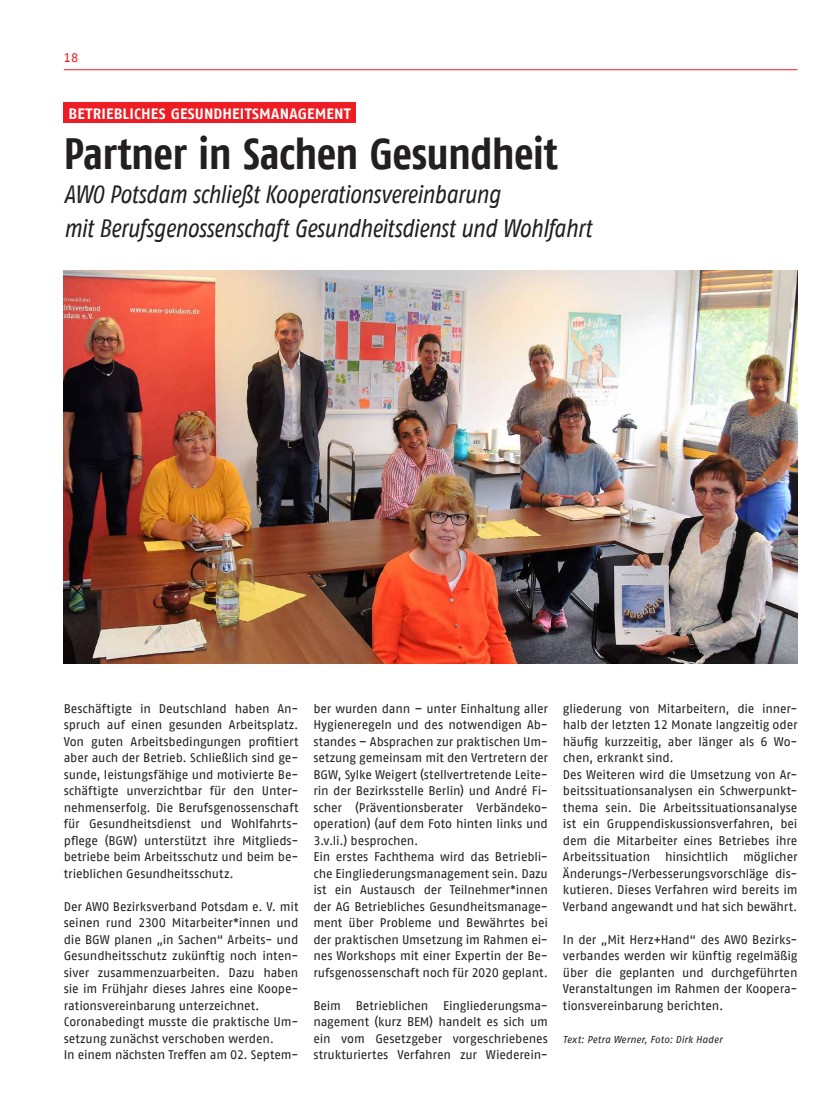
<style>
.page{position:relative;width:833px;height:1117px;background:#fff}
.page>*{position:absolute;margin:0;border:0;box-sizing:border-box;transform-origin:0 0}
.Unterüberschrift{font:700 43.75px "AWO Fago Cond";letter-spacing:-.015em;color:#231f20}
.Unterüberschrift-2{font:italic 25px "AWO Fago Cond";letter-spacing:-.015em;color:#231f20}
.Verfasser{font:700 15px "AWO Fago Office";letter-spacing:.01em;color:#fff}
.Verfasser-2{font:12.5px/16.5px "AWO Fago Office";letter-spacing:-.01em;color:#231f20;text-align:justify}
.t1{font:12.5px "AWO Fago Office";color:#ee1d23}
.Verfasser-3{font:italic 10px "AWO Fago Office";letter-spacing:.005em;color:#231f20}
</style>
<div class="page">
<hr style="left:64px;top:69px;width:733px;height:1px;background:#ee1d23">
<img style="left:64px;top:270px;width:733px;height:393px">
<div style="left:64px;top:103px;width:292px;height:20px;background:#ee1d23"></div>
<p class="t1" style="left:64px;top:50px;width:16px">18</p>
<p class="Verfasser" style="left:68px;top:105px;width:284px">BETRIEBLICHES GESUNDHEITSMANAGEMENT</p>
<p class="Unterüberschrift" style="left:64px;top:128px;width:495px">Partner in Sachen Gesundheit</p>
<p class="Unterüberschrift-2" style="left:64px;top:180px;width:438px">AWO Potsdam schließt Kooperationsvereinbarung</p>
<p class="Unterüberschrift-2" style="left:64px;top:213px;width:529px">mit Berufsgenossenschaft Gesundheitsdienst und Wohlfahrt</p>
<p class="Verfasser-2" style="left:64px;top:699px;width:236px">Beschäftigte in Deutschland haben An&shy;spruch auf einen gesunden Arbeitsplatz.<br>Von guten Arbeitsbedingungen profitiert aber auch der Betrieb. Schließlich sind ge&shy;sunde, leistungsfähige und motivierte Be&shy;schäftigte unverzichtbar für den Unter&shy;nehmenserfolg. Die Berufsgenossenschaft für Gesundheitsdienst und Wohlfahrts&shy;pflege (BGW) unterstützt ihre Mitglieds&shy;betriebe beim Arbeitsschutz und beim be&shy;trieblichen Gesundheitsschutz.</p>
<p class="Verfasser-2" style="left:64px;top:897px;width:236px">Der AWO Bezirksverband Potsdam e. V. mit seinen rund 2300 Mitarbeiter*innen und die BGW planen „in Sachen“ Arbeits- und Gesundheitsschutz zukünftig noch inten&shy;siver zusammenzuarbeiten. Dazu haben sie im Frühjahr dieses Jahres eine Koope&shy;rationsvereinbarung unterzeichnet.</p>
<p class="Verfasser-2" style="left:64px;top:1013px;width:236px">Coronabedingt musste die praktische Um&shy;setzung zunächst verschoben werden.</p>
<p class="Verfasser-2" style="left:64px;top:1045px;width:236px">In einem nächsten Treffen am 02. Septem-</p>
<p class="Verfasser-2" style="left:313px;top:699px;width:236px">ber wurden dann – unter Einhaltung aller Hygieneregeln und des notwendigen Ab&shy;standes – Absprachen zur praktischen Um&shy;setzung gemeinsam mit den Vertretern der BGW, Sylke Weigert (stellvertretende Leite&shy;rin der Bezirksstelle Berlin) und André Fi&shy;scher (Präventionsberater Verbändeko&shy;operation) (auf dem Foto hinten links und 3.v.li.) besprochen.</p>
<p class="Verfasser-2" style="left:313px;top:848px;width:236px">Ein erstes Fachthema wird das Betriebli&shy;che Eingliederungsmanagement sein. Dazu ist ein Austausch der Teilnehmer*innen der AG Betriebliches Gesundheitsmanage&shy;ment über Probleme und Bewährtes bei der praktischen Umsetzung im Rahmen ei&shy;nes Workshops mit einer Expertin der Be&shy;rufsgenossenschaft noch für 2020 geplant.</p>
<p class="Verfasser-2" style="left:313px;top:996px;width:236px">Beim Betrieblichen Eingliederungsma&shy;nagement (kurz BEM) handelt es sich um ein vom Gesetzgeber vorgeschriebenes strukturiertes Verfahren zur Wiederein-</p>
<p class="Verfasser-2" style="left:563px;top:699px;width:236px">gliederung von Mitarbeitern, die inner&shy;halb der letzten 12 Monate langzeitig oder häufig kurzzeitig, aber länger als 6 Wo&shy;chen, erkrankt sind.</p>
<p class="Verfasser-2" style="left:563px;top:765px;width:236px">Des Weiteren wird die Umsetzung von Ar&shy;beitssituationsanalysen ein Schwerpunkt&shy;thema sein. Die Arbeitssituationsanalyse ist ein Gruppendiskussionsverfahren, bei dem die Mitarbeiter eines Betriebes ihre Arbeitssituation hinsichtlich möglicher Änderungs-/Verbesserungsvorschläge dis&shy;kutieren. Dieses Verfahren wird bereits im Verband angewandt und hat sich bewährt.</p>
<p class="Verfasser-2" style="left:563px;top:930px;width:236px">In der „Mit Herz+Hand“ des AWO Bezirks&shy;verbandes werden wir künftig regelmäßig über die geplanten und durchgeführten Veranstaltungen im Rahmen der Koopera&shy;tionsvereinbarung berichten.</p>
<p class="Verfasser-3" style="left:563px;top:1033px;width:161px">Text: Petra Werner, Foto: Dirk Hader</p>
</div>
